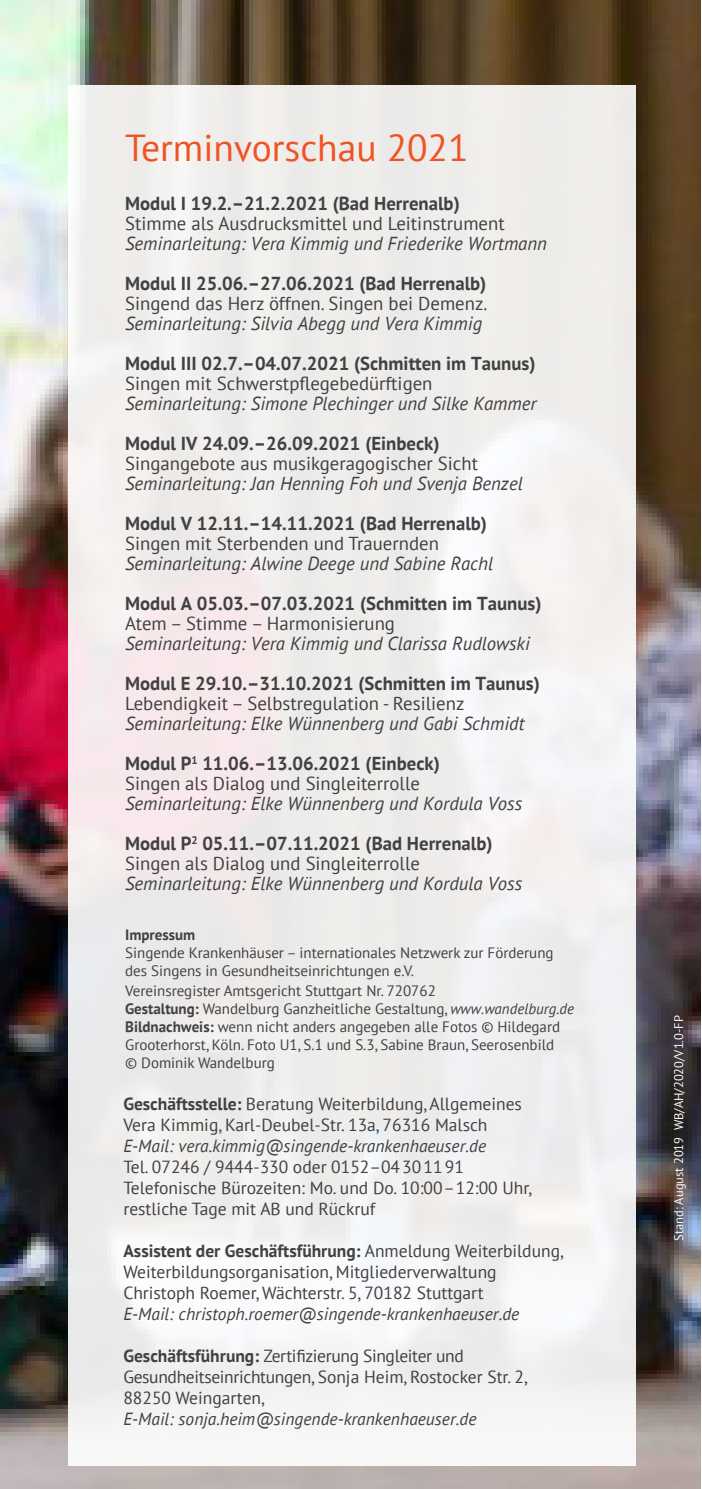
<style>
.page{position:relative;width:702px;height:1489px;background:#fff}
.page>*{position:absolute;margin:0;border:0;box-sizing:border-box;transform-origin:0 0}
.t1{font:37.5px "PT Sans";color:#f05323}
.t2{font:italic 18.75px/40px "PT Sans";color:#414042}
.t3{font:18.75px "PT Sans";color:#414042}
.t4{font:700 18.75px "PT Sans";color:#414042}
.t5{font:17.5px/21px "PT Sans";color:#414042}
.t6{font:italic 17.5px "PT Sans";color:#414042}
.t7{font:17.5px/21px "PT Sans";letter-spacing:-.02em;color:#414042}
.t8{font:15px/18px "PT Sans";color:#414042}
.t9{font:700 15px "PT Sans";color:#414042}
.t10{font:12.5px "PT Sans";color:#fff}
.s1{font-weight:700;font-style:normal}
.s2{font-weight:700}
.s3{font-style:italic}
</style>
<div class="page">
<img style="left:0;top:0;width:700px;height:1488px">
<div style="left:68px;top:85px;width:567px;height:1380px;background:linear-gradient(to right,#f1eded,#f1f1f0)"></div>
<h1 class="t1" style="left:125px;top:124px;width:345px">Terminvorschau 2021</h1>
<p class="t4" style="left:125px;top:193px;width:336px">Modul I 19.2.–21.2.2021 (Bad Herrenalb)</p>
<p class="t3" style="left:125px;top:211px;width:381px">Stimme als Ausdrucksmittel und Leitinstrument</p>
<p class="t2" style="left:125px;top:224px;width:423px">Seminarleitung: Vera Kimmig und Friederike Wortmann</p>
<p class="t4" style="left:125px;top:273px;width:363px">Modul II 25.06.–27.06.2021 (Bad Herrenalb)</p>
<p class="t3" style="left:125px;top:291px;width:364px">Singend das Herz öffnen. Singen bei Demenz.</p>
<p class="t2" style="left:125px;top:304px;width:358px">Seminarleitung: Silvia Abegg und Vera Kimmig</p>
<p class="t4" style="left:125px;top:353px;width:412px">Modul III 02.7.–04.07.2021 (Schmitten im Taunus)</p>
<p class="t3" style="left:125px;top:371px;width:309px">Singen mit Schwerstpflegebedürftigen</p>
<p class="t2" style="left:125px;top:384px;width:413px">Seminarleitung: Simone Plechinger und Silke Kammer</p>
<p class="t4" style="left:125px;top:433px;width:316px">Modul IV 24.09.–26.09.2021 (Einbeck)</p>
<p class="t3" style="left:125px;top:451px;width:354px">Singangebote aus musikgeragogischer Sicht</p>
<p class="t2" style="left:125px;top:464px;width:399px">Seminarleitung: Jan Henning Foh und Svenja Benzel</p>
<p class="t4" style="left:125px;top:513px;width:363px">Modul V 12.11.–14.11.2021 (Bad Herrenalb)</p>
<p class="t3" style="left:125px;top:531px;width:315px">Singen mit Sterbenden und Trauernden</p>
<p class="t2" style="left:125px;top:544px;width:369px">Seminarleitung: Alwine Deege und Sabine Rachl</p>
<p class="t4" style="left:125px;top:593px;width:418px">Modul A 05.03.–07.03.2021 (Schmitten im Taunus)</p>
<p class="t3" style="left:125px;top:611px;width:271px">Atem – Stimme – Harmonisierung</p>
<p class="t2" style="left:125px;top:624px;width:406px">Seminarleitung: Vera Kimmig und Clarissa Rudlowski</p>
<p class="t4" style="left:125px;top:673px;width:416px">Modul E 29.10.–31.10.2021 (Schmitten im Taunus)</p>
<p class="t3" style="left:125px;top:691px;width:341px">Lebendigkeit – Selbstregulation - Resilienz</p>
<p class="t2" style="left:125px;top:704px;width:401px">Seminarleitung: Elke Wünnenberg und Gabi Schmidt<br><span class="s1">Modul P</span><sup>1</sup> <span class="s1">11.06.–13.06.2021 (Einbeck)</span></p>
<p class="t3" style="left:125px;top:771px;width:296px">Singen als Dialog und Singleiterrolle</p>
<p class="t2" style="left:125px;top:784px;width:398px">Seminarleitung: Elke Wünnenberg und Kordula Voss<br><span class="s1">Modul P</span><sup>2</sup> <span class="s1">05.11.–07.11.2021 (Bad Herrenalb)</span></p>
<p class="t3" style="left:125px;top:851px;width:296px">Singen als Dialog und Singleiterrolle</p>
<p class="t2" style="left:125px;top:864px;width:398px">Seminarleitung: Elke Wünnenberg und Kordula Voss</p>
<p class="t9" style="left:125px;top:927px;width:72px">Impressum</p>
<p class="t8" style="left:125px;top:943px;width:430px">Singende Krankenhäuser – internationales Netzwerk zur Förderung des Singens in Gesundheitseinrichtungen e.V.</p>
<p class="t8" style="left:125px;top:981px;width:450px">Vereinsregister Amtsgericht Stuttgart Nr. 720762<br><span class="s2">Gestaltung:</span> Wandelburg Ganzheitliche Gestaltung, <span class="s3">www.wandelburg.de </span><span class="s2">Bildnachweis:</span> wenn nicht anders angegeben alle Fotos © Hildegard Grooterhorst, Köln. Foto U1, S.1 und S.3, Sabine Braun, Seerosenbild<br>© Dominik Wandelburg</p>
<p class="t5" style="left:123px;top:1092px;width:400px"><span class="s2">Geschäftsstelle:</span> Beratung Weiterbildung, Allgemeines<br>Vera Kimmig, Karl-Deubel-Str. 13a, 76316 Malsch</p>
<p class="t6" style="left:123px;top:1136px;width:364px">E-Mail: vera.kimmig@singende-krankenhaeuser.de</p>
<p class="t5" style="left:123px;top:1155px;width:410px">Tel. 07246 / 9444-330 oder 0152–04301191<br>Telefonische Bürozeiten: Mo. und Do. 10:00–12:00 Uhr, restliche Tage mit AB und Rückruf</p>
<p class="t5" style="left:123px;top:1239px;width:441px"><span class="s2">Assistent der Geschäftsführung:</span> Anmeldung Weiterbildung,<br>Weiterbildungsorganisation, Mitgliederverwaltung<br>Christoph Roemer, Wächterstr. 5, 70182 Stuttgart</p>
<p class="t6" style="left:123px;top:1304px;width:397px">E-Mail: christoph.roemer@singende-krankenhaeuser.de</p>
<p class="t7" style="left:123px;top:1344px;width:405px"><span class="s2">Geschäftsführung:</span> Zertifizierung Singleiter und<br>Gesundheitseinrichtungen, Sonja Heim, Rostocker Str. 2,<br>88250 Weingarten,</p>
<p class="t6" style="left:123px;top:1409px;width:354px">E-Mail: sonja.heim@singende-krankenhaeuser.de</p>
<p class="t10" style="left:670px;top:1240px;width:227px;rotate:-90deg">Stand: August 2019 WB/AH/2020/V1.0-FP</p>
</div>
